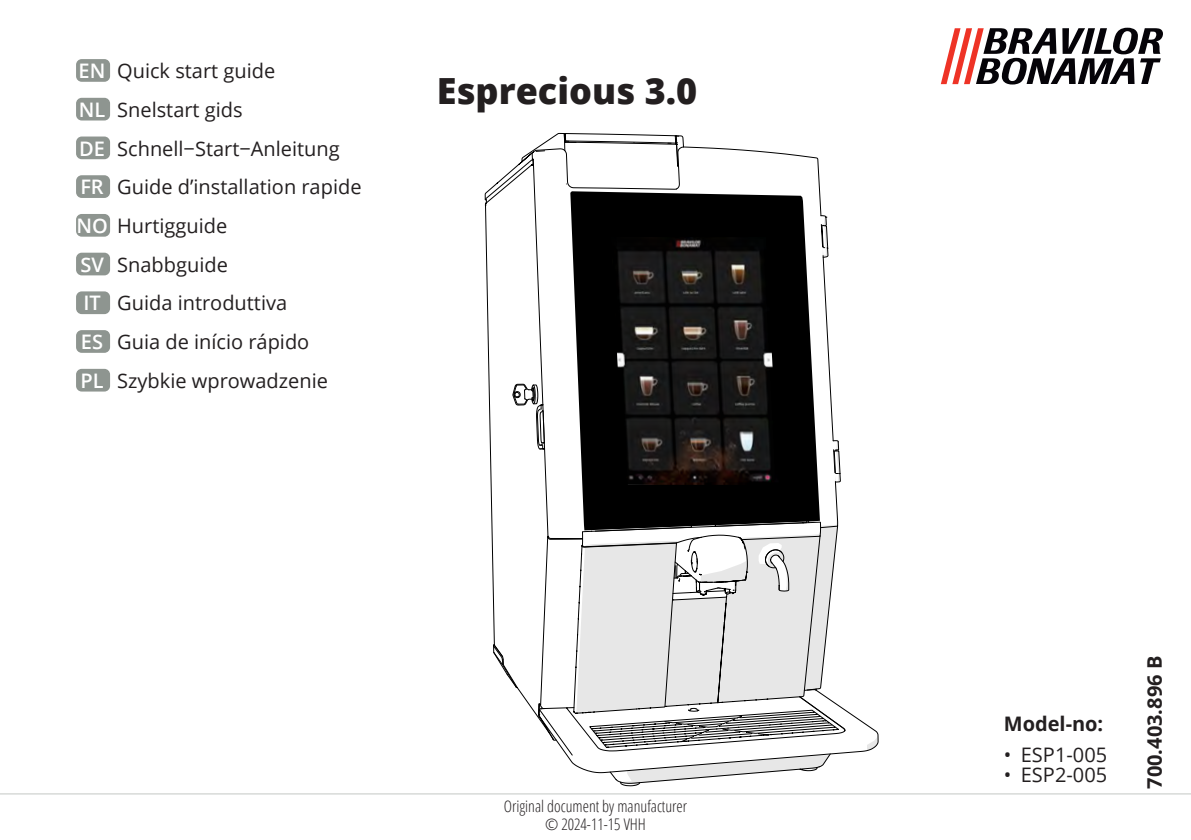
<style>
.page{position:relative;width:1191px;height:840px;background:#fff}
.page>*{position:absolute;margin:0;border:0;box-sizing:border-box;transform-origin:0 0}
.t1{font:800 36px "Open Sans";color:#231f20}
.talen{font:20px "Open Sans";color:#231f20}
.taal_links{font:600 20px "Open Sans";color:#fff}
.voorblad_itemnr{font:700 20px "Open Sans";color:#231f20}
.model_no{font:700 20px "Open Sans";color:#231f20}
.t2{font:300 condensed 16px/18px "Open Sans";color:#231f20;text-align:center}
</style>
<div class="page">
<svg style="left:940px;top:28px;width:223px;height:56px"></svg>
<hr style="left:0;top:792px;width:1191px;height:2px;background:#d5d8d6">
<div style="left:76px;top:59px;width:34px;height:23px;background:#8e9590;border-radius:6px"></div>
<div style="left:76px;top:98px;width:34px;height:22px;background:#8e9590;border-radius:6px"></div>
<div style="left:76px;top:136px;width:34px;height:23px;background:#8e9590;border-radius:6px"></div>
<div style="left:76px;top:175px;width:34px;height:23px;background:#8e9590;border-radius:6px"></div>
<div style="left:76px;top:214px;width:34px;height:22px;background:#8e9590;border-radius:6px"></div>
<div style="left:76px;top:252px;width:34px;height:23px;background:#8e9590;border-radius:6px"></div>
<div style="left:76px;top:291px;width:34px;height:23px;background:#8e9590;border-radius:6px"></div>
<div style="left:76px;top:330px;width:34px;height:22px;background:#8e9590;border-radius:6px"></div>
<div style="left:76px;top:368px;width:34px;height:23px;background:#8e9590;border-radius:6px"></div>
<svg style="left:485px;top:132px;width:393px;height:653px"></svg>
<img style="left:611px;top:237px;width:167px;height:247px">
<p class="taal_links" style="left:79px;top:57px;width:28px">EN</p>
<p class="talen" style="left:117px;top:57px;width:160px">Quick start guide</p>
<p class="taal_links" style="left:79px;top:96px;width:28px">NL</p>
<p class="talen" style="left:117px;top:96px;width:127px">Snelstart gids</p>
<p class="taal_links" style="left:79px;top:134px;width:27px">DE</p>
<p class="talen" style="left:117px;top:134px;width:224px">Schnell−Start−Anleitung</p>
<p class="taal_links" style="left:80px;top:173px;width:25px">FR</p>
<p class="talen" style="left:117px;top:173px;width:246px">Guide d’installation rapide</p>
<p class="taal_links" style="left:76px;top:212px;width:33px">NO</p>
<p class="talen" style="left:117px;top:212px;width:112px">Hurtigguide</p>
<p class="taal_links" style="left:80px;top:250px;width:25px">SV</p>
<p class="talen" style="left:117px;top:250px;width:112px">Snabbguide</p>
<p class="taal_links" style="left:83px;top:289px;width:19px">IT</p>
<p class="talen" style="left:117px;top:289px;width:171px">Guida introduttiva</p>
<p class="taal_links" style="left:81px;top:328px;width:24px">ES</p>
<p class="talen" style="left:117px;top:328px;width:194px">Guia de início rápido</p>
<p class="taal_links" style="left:80px;top:366px;width:25px">PL</p>
<p class="talen" style="left:117px;top:366px;width:212px">Szybkie wprowadzenie</p>
<p class="t1" style="left:437px;top:64px;width:262px">Esprecious 3.0</p>
<p class="t2" style="left:504px;top:795px;width:185px">Original document by manufacturer © 2024-11-15 VHH</p>
<p class="model_no" style="left:1003px;top:708px;width:101px">Model-no:</p>
<p class="talen" style="left:1003px;top:740px;width:105px">• ESP1-005</p>
<p class="talen" style="left:1003px;top:760px;width:105px">• ESP2-005</p>
<p class="voorblad_itemnr" style="left:1140px;top:788px;width:134px;rotate:-90deg">700.403.896 B</p>
</div>
